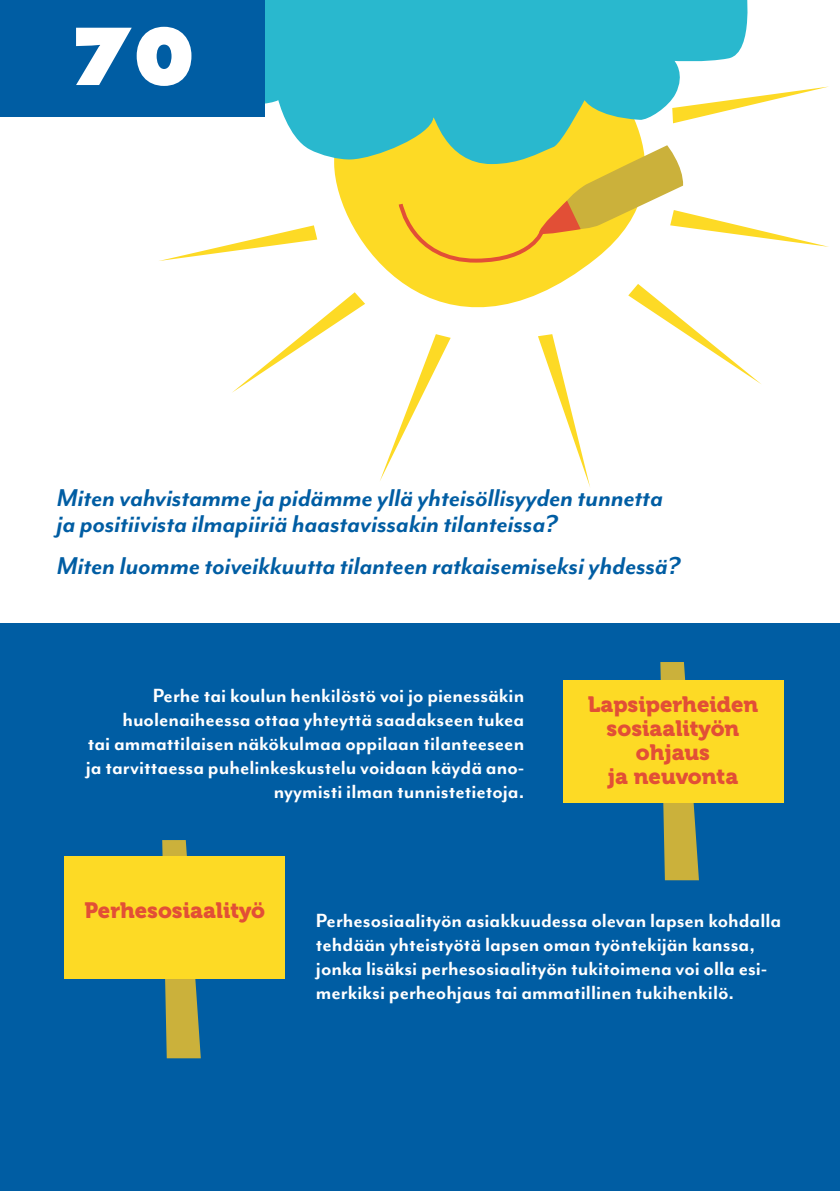
<style>
.page{position:relative;width:840px;height:1191px;background:#fff}
.page>*{position:absolute;margin:0;border:0;box-sizing:border-box;transform-origin:0 0}
.t1{font:800 76px "Futura";color:#fff}
.t2{font:italic 700 28px/26px "Mr Eaves Mod OT";color:#005da3}
.t3{font:700 22px/24px "Mr Eaves Mod OT";color:#fff;text-align:right}
.t4{font:22px/24px "Museo 900";color:#e24f36;text-align:center}
</style>
<div class="page">
<div style="left:0;top:624px;width:839px;height:567px;background:#005da3"></div>
<svg style="left:334px;top:164px;width:255px;height:175px"></svg>
<svg style="left:156px;top:0;width:592px;height:164px;fill:#29b8ce"></svg>
<svg style="left:159px;top:225px;width:158px;height:36px"></svg>
<svg style="left:672px;top:86px;width:156px;height:37px"></svg>
<svg style="left:232px;top:292px;width:133px;height:101px"></svg>
<svg style="left:628px;top:284px;width:133px;height:100px"></svg>
<svg style="left:379px;top:334px;width:71px;height:147px"></svg>
<svg style="left:537px;top:334px;width:53px;height:153px"></svg>
<svg style="left:396px;top:145px;width:432px;height:119px"></svg>
<svg style="left:660px;top:662px;width:38px;height:218px"></svg>
<div style="left:562px;top:679px;width:220px;height:123px;background:#fdda25"></div>
<svg style="left:162px;top:840px;width:39px;height:218px"></svg>
<div style="left:0;top:0;width:265px;height:116px;background:#005da3"></div>
<div style="left:65px;top:855px;width:220px;height:123px;background:#fdda25"></div>
<h1 class="t1" style="left:69px;top:10px;width:128px">70</h1>
<h1 class="t1" style="left:45px;top:17px;width:120px">70</h1>
<p class="t2" style="left:57px;top:484px;width:607px">Miten vahvistamme ja pidämme yllä yhteisöllisyyden tunnetta ja positiivista ilmapiiriä haastavissakin tilanteissa?</p>
<p class="t2" style="left:57px;top:552px;width:624px">Miten luomme toiveikkuutta tilanteen ratkaisemiseksi yhdessä?</p>
<p class="t3" style="left:86px;top:683px;width:440px">Perhe tai koulun henkilöstö voi jo pienessäkin huolenaiheessa ottaa yhteyttä saadakseen tukea<br>tai ammattilaisen näkökulmaa oppilaan tilanteeseen ja tarvittaessa puhelinkeskustelu voidaan käydä ano&shy;nyymisti ilman tunnistetietoja.</p>
<p class="t4" style="left:587px;top:692px;width:172px">Lapsiperheiden sosiaalityön ohjaus<br>ja neuvonta</p>
<p class="t4" style="left:85px;top:898px;width:182px">Perhesosiaalityö</p>
<p class="t3" style="left:316px;top:909px;width:466px;text-align:left">Perhesosiaalityön asiakkuudessa olevan lapsen kohdalla tehdään yhteistyötä lapsen oman työntekijän kanssa, jonka lisäksi perhesosiaalityön tukitoimena voi olla esi&shy;merkiksi perheohjaus tai ammatillinen tukihenkilö.</p>
</div>
